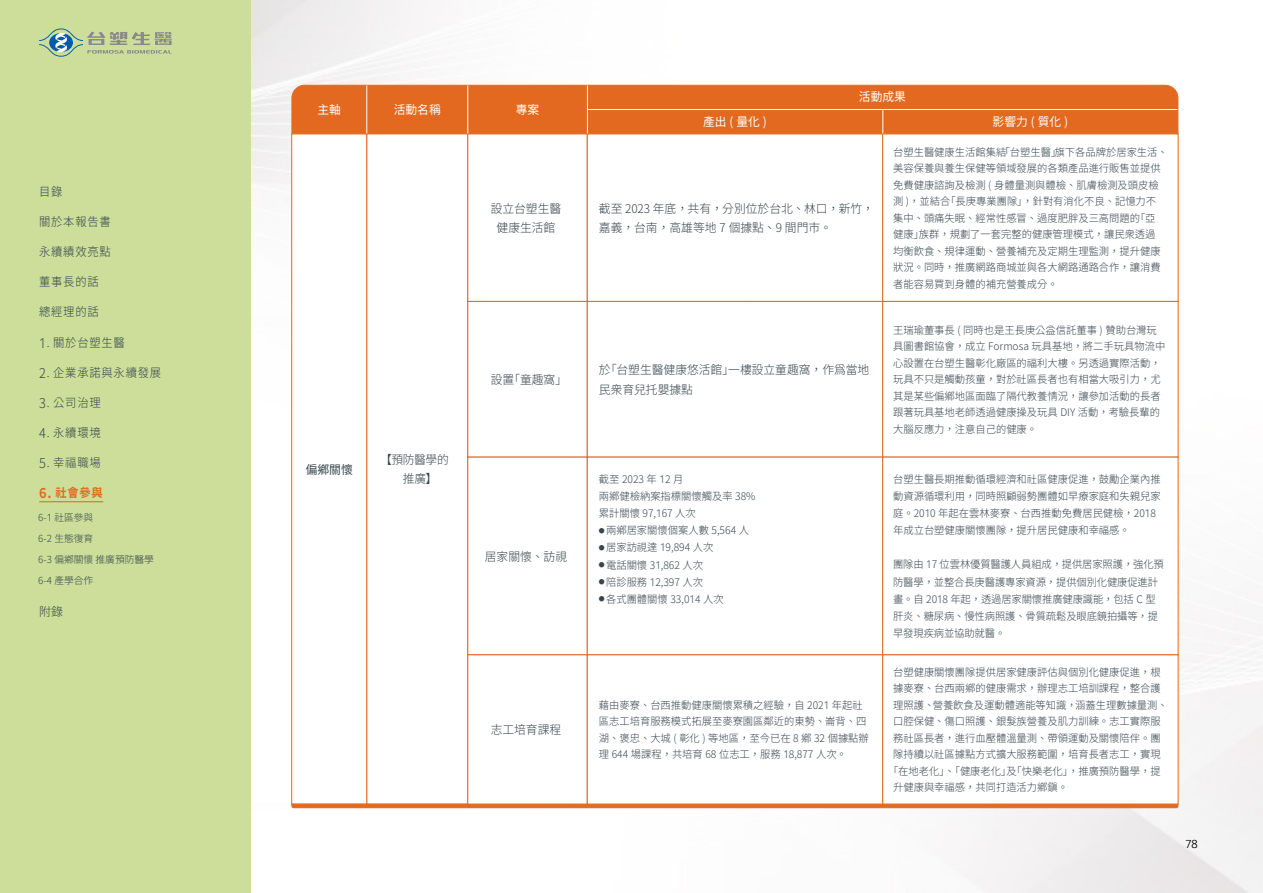
<style>
.page{position:relative;width:1263px;height:893px;background:#fff}
.page>*{position:absolute;margin:0;border:0;box-sizing:border-box;transform-origin:0 0}
.t1{font:12px/19.5px "Gen Yo Gothic TW L";color:#36464e;text-align:center}
.t2{font:12px "Gen Yo Gothic TW L";letter-spacing:.07em;color:#34454c;scale:.94 1}
.t3{font:12px "Gen Yo Gothic TW R";color:#fff}
.t4{font:12px "Gen Yo Gothic TW L";color:#36464e;scale:.94 1}
.t5{font:12px "Gen Yo Gothic TW L";letter-spacing:.07em;color:#36464e;scale:.94 1}
.t6{font:12px "Gen Yo Gothic TW B";color:#e2691f;scale:.94 1}
.t7{font:12px "Gen Yo Gothic TW R";color:#36464e}
.t8{font:12px "Gen Yo Gothic TW L";letter-spacing:.07em;color:#34454c}
.t9{font:10.5px/16.5px "Gen Yo Gothic TW L";color:#36464e}
.t10{font:10.5px "Euphemia UCAS";color:#000}
.t11{font:9.75px/21px "Gen Yo Gothic TW L";color:#34454c}
.t12{font:9.75px/21px "Gen Yo Gothic TW L";color:#36464e}
.s1{font-size:13.5px}
</style>
<div class="page">
<img style="left:251px;top:0;width:1012px;height:893px">
<div style="left:0;top:0;width:251px;height:893px;background:#ccde99"></div>
<svg style="left:39px;top:28px;width:133px;height:29px"></svg>
<hr style="left:39px;top:501px;width:64px;height:1px;background:#d96722">
<div style="left:291px;top:134px;width:76px;height:670px;background:#fff;border:1px solid #e2691f"></div>
<div style="left:366px;top:134px;width:102px;height:670px;background:#fff;border:1px solid #e2691f"></div>
<svg style="left:291px;top:804px;width:887px;height:4px"></svg>
<div style="left:467px;top:134px;width:121px;height:168px;background:#fff;border:1px solid #e2691f"></div>
<div style="left:587px;top:134px;width:296px;height:168px;background:#fff"></div>
<div style="left:882px;top:134px;width:296px;height:168px;background:#fff"></div>
<div style="left:467px;top:301px;width:121px;height:156px;background:#fff;border:1px solid #e2691f"></div>
<div style="left:587px;top:301px;width:296px;height:156px;background:#fff;border:1px solid #e2691f"></div>
<div style="left:882px;top:301px;width:296px;height:156px;background:#fff;border:1px solid #e2691f"></div>
<div style="left:467px;top:457px;width:121px;height:198px;background:#fff;border:1px solid #e2691f"></div>
<div style="left:587px;top:457px;width:296px;height:198px;background:#fff"></div>
<div style="left:882px;top:457px;width:296px;height:198px;background:#fff"></div>
<div style="left:467px;top:654px;width:121px;height:150px;background:#fff;border:1px solid #e2691f"></div>
<div style="left:587px;top:654px;width:296px;height:150px;background:#fff;border:1px solid #e2691f"></div>
<div style="left:882px;top:654px;width:296px;height:150px;background:#fff;border:1px solid #e2691f"></div>
<div style="left:291px;top:85px;width:887px;height:49px;background:#e2691f"></div>
<hr style="left:587px;top:109px;width:590px;height:1px;background:#fff">
<p class="t2" style="left:39px;top:185px;width:26px">目錄</p>
<p class="t2" style="left:39px;top:215px;width:78px">關於本報告書</p>
<p class="t2" style="left:39px;top:245px;width:78px">永續績效亮點</p>
<p class="t2" style="left:39px;top:275px;width:65px">董事長的話</p>
<p class="t2" style="left:39px;top:305px;width:65px">總經理的話</p>
<p class="t4" style="left:39px;top:336px;width:93px"><span class="s1">1</span>. 關於台塑生醫</p>
<p class="t5" style="left:39px;top:366px;width:131px"><span class="s1">2</span>. 企業承諾與永續發展</p>
<p class="t4" style="left:39px;top:396px;width:67px"><span class="s1">3</span>. 公司治理</p>
<p class="t2" style="left:39px;top:426px;width:67px"><span class="s1">4</span>. 永續環境</p>
<p class="t4" style="left:39px;top:456px;width:67px"><span class="s1">5</span>. 幸福職場</p>
<p class="t6" style="left:39px;top:486px;width:69px"><span class="s1">6.</span> 社會參與</p>
<p class="t12" style="left:38px;top:507px;width:57px">6-1 社區參與<br>6-2 生態復育</p>
<p class="t11" style="left:38px;top:549px;width:117px">6-3 偏鄉關懷 推廣預防醫學<br>6-4 產學合作</p>
<p class="t8" style="left:39px;top:605px;width:25px">附錄</p>
<p class="t3" style="left:317px;top:103px;width:25px">主軸</p>
<p class="t3" style="left:394px;top:103px;width:49px">活動名稱</p>
<p class="t3" style="left:516px;top:103px;width:25px">專案</p>
<p class="t1" style="left:491px;top:199px;width:72px">設立台塑生醫健康生活館</p>
<p class="t7" style="left:306px;top:462px;width:49px">偏鄉關懷</p>
<p class="t1" style="left:386px;top:450px;width:64px">【預防醫學的推廣】</p>
<p class="t1" style="left:491px;top:370px;width:72px">設置「童趣窩」</p>
<p class="t1" style="left:485px;top:547px;width:84px">居家關懷、訪視</p>
<p class="t1" style="left:491px;top:720px;width:72px">志工培育課程</p>
<p class="t3" style="left:859px;top:90px;width:49px">活動成果</p>
<p class="t3" style="left:703px;top:115px;width:65px">產出(量化)</p>
<p class="t3" style="left:993px;top:115px;width:77px">影響力 ( 質化 )</p>
<p class="t1" style="left:599px;top:199px;width:277px;text-align:left">截至 2023 年底，共有，分別位於台北、林口，新竹，嘉義，台南，高雄等地 7 個據點、9 間門市。</p>
<p class="t1" style="left:599px;top:360px;width:272px;text-align:left">於「台塑生醫健康悠活館」一樓設立童趣窩，作為當地民眾育兒托嬰據點</p>
<p class="t9" style="left:599px;top:471px;width:158px;line-height:17.1px">截至 2023 年 12 月<br>兩鄉健檢納案指標關懷觸及率 38%累計關懷 97,167 人次</p>
<p class="t9" style="left:599px;top:522px;width:152px"><sup>●</sup> 兩鄉居家關懷個案人數 5,564 人</p>
<p class="t9" style="left:599px;top:540px;width:116px"><sup>●</sup> 居家訪視達 19,894 人次</p>
<p class="t9" style="left:599px;top:557px;width:106px"><sup>●</sup> 電話關懷 31,862 人次</p>
<p class="t9" style="left:599px;top:574px;width:106px"><sup>●</sup> 陪診服務 12,397 人次</p>
<p class="t9" style="left:599px;top:591px;width:126px"><sup>●</sup> 各式團體關懷 33,014 人次</p>
<p class="t9" style="left:599px;top:697px;width:271px">藉由麥寮、台西推動健康關懷累積之經驗，自 2021 年起社區志工培育服務模式拓展至麥寮園區鄰近的東勢、崙背、四湖、褒忠、大城 ( 彰化 ) 等地區，至今已在 8 鄉 32 個據點辦理 644 場課程，共培育 68 位志工，服務 18,877 人次。</p>
<p class="t9" style="left:893px;top:144px;width:276px">台塑生醫健康生活館集結「台塑生醫」旗下各品牌於居家生活、美容保養與養生保健等領域發展的各類產品進行販售並提供免費健康諮詢及檢測 ( 身體量測與體檢、肌膚檢測及頭皮檢測 )，並結合「長庚專業團隊」，針對有消化不良、記憶力不集中、頭痛失眠、經常性感冒、過度肥胖及三高問題的「亞健康」族群，規劃了一套完整的健康管理模式，讓民眾透過均衡飲食、規律運動、營養補充及定期生理監測，提升健康狀況。同時，推廣網路商城並與各大網路通路合作，讓消費者能容易買到身體的補充營養成分。</p>
<p class="t9" style="left:893px;top:322px;width:274px">王瑞瑜董事長 ( 同時也是王長庚公益信託董事 ) 贊助台灣玩具圖書館協會，成立 Formosa 玩具基地，將二手玩具物流中心設置在台塑生醫彰化廠區的福利大樓。另透過實際活動，玩具不只是觸動孩童，對於社區長者也有相當大吸引力，尤其是某些偏鄉地區面臨了隔代教養情況，讓參加活動的長者跟著玩具基地老師透過健康操及玩具 DIY 活動，考驗長輩的大腦反應力，注意自己的健康。</p>
<p class="t9" style="left:893px;top:471px;width:269px;line-height:17.1px">台塑生醫長期推動循環經濟和社區健康促進，鼓勵企業內推動資源循環利用，同時照顧弱勢團體如早療家庭和失親兒家庭。2010 年起在雲林麥寮、台西推動免費居民健檢，2018年成立台塑健康關懷團隊，提升居民健康和幸福感。</p>
<p class="t9" style="left:893px;top:556px;width:272px;line-height:17.1px">團隊由 17 位雲林優質醫護人員組成，提供居家照護，強化預防醫學，並整合長庚醫護專家資源，提供個別化健康促進計畫。自 2018 年起，透過居家關懷推廣健康識能，包括 C 型肝炎、糖尿病、慢性病照護、骨質疏鬆及眼底鏡拍攝等，提早發現疾病並協助就醫。</p>
<p class="t9" style="left:893px;top:664px;width:276px">台塑健康關懷團隊提供居家健康評估與個別化健康促進，根據麥寮、台西兩鄉的健康需求，辦理志工培訓課程，整合護理照護、營養飲食及運動體適能等知識，涵蓋生理數據量測、口腔保健、傷口照護、銀髮族營養及肌力訓練。志工實際服務社區長者，進行血壓體溫量測、帶領運動及關懷陪伴。團隊持續以社區據點方式擴大服務範圍，培育長者志工，實現「在地老化」、「健康老化」及「快樂老化」，推廣預防醫學，提升健康與幸福感，共同打造活力鄉鎮。</p>
<p class="t10" style="left:1185px;top:837px;width:14px">78</p>
</div>
